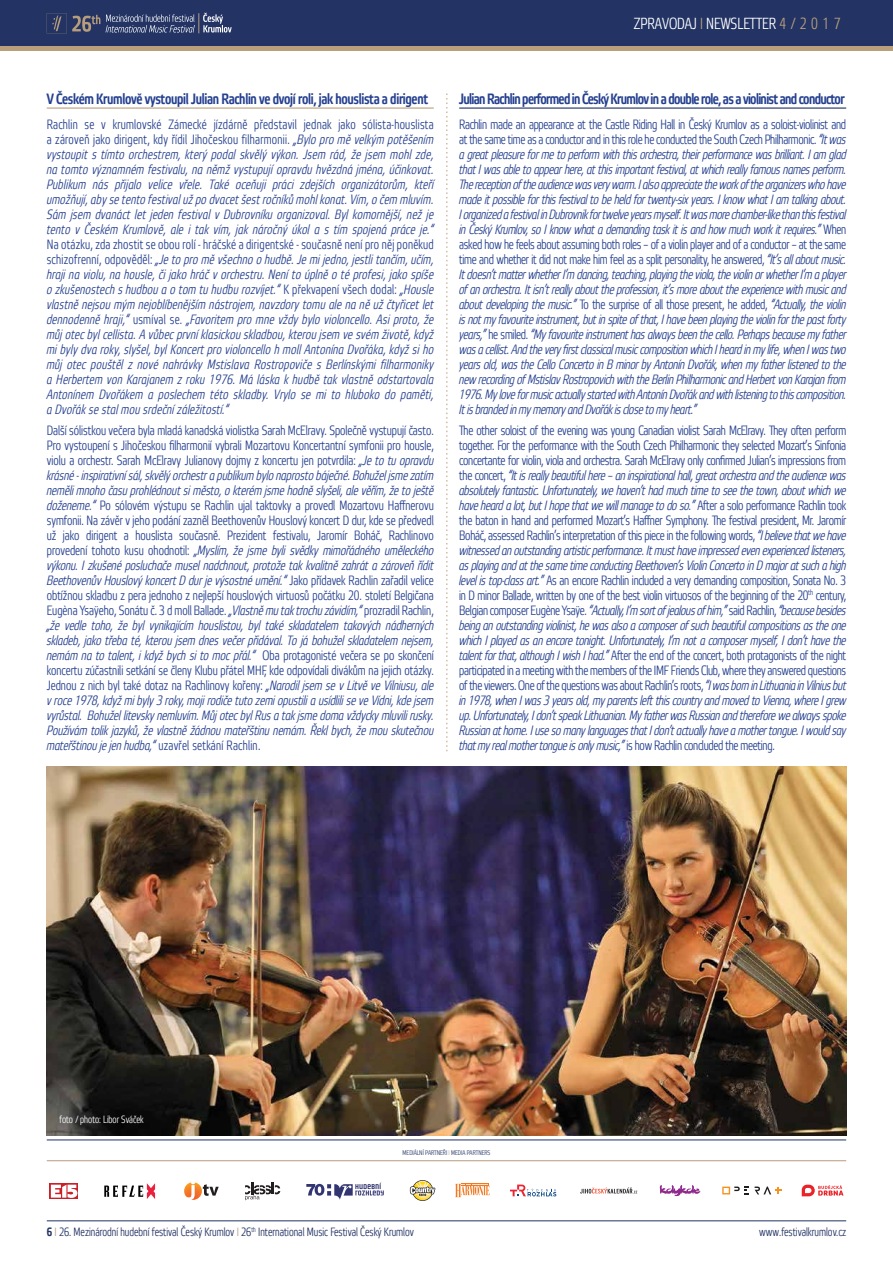
<style>
.page{position:relative;width:893px;height:1263px;background:#fff}
.page>*{position:absolute;margin:0;border:0;box-sizing:border-box;transform-origin:0 0}
.t1{font:300 16.05px "Etelka Narrow";color:#fff}
.t2{font:500 15px "Etelka Narrow";letter-spacing:-.045em;color:#25408f}
.t3{font:500 15px "Etelka Narrow";letter-spacing:-.02em;color:#25408f}
.t4{font:italic 300 13.5px/15px "Etelka Narrow";color:#25408f;text-align:justify}
.t5{font:300 12px "Etelka Narrow";color:#223264}
.t6{font:300 10.5px "Etelka Narrow";color:#fff}
.t7{font:300 6.75px "Etelka Narrow";color:#223264}
.s1{color:#b99f7c}
.s2{font-style:normal}
.s3{color:#b79c7c}
.s4{font-weight:500}
</style>
<div class="page">
<div style="left:0;top:0;width:893px;height:48px;background:#223364"></div>
<div style="left:0;top:46px;width:893px;height:5px;background:#b99f7c"></div>
<svg style="left:47px;top:13px;width:53px;height:20px"></svg>
<svg style="left:106px;top:13px;width:126px;height:20px"></svg>
<hr style="left:47px;top:1220px;width:799px;height:1px;background:#223264">
<hr style="left:47px;top:1139px;width:799px;height:1px;background:#223264">
<svg style="left:49px;top:1183px;width:29px;height:16px"></svg>
<svg style="left:51px;top:1185px;width:26px;height:13px"></svg>
<svg style="left:104px;top:1183px;width:51px;height:16px"></svg>
<svg style="left:184px;top:1182px;width:35px;height:18px"></svg>
<svg style="left:306px;top:1183px;width:78px;height:17px"></svg>
<svg style="left:245px;top:1182px;width:35px;height:18px"></svg>
<svg style="left:410px;top:1180px;width:25px;height:21px"></svg>
<svg style="left:510px;top:1184px;width:46px;height:12px"></svg>
<svg style="left:455px;top:1184px;width:35px;height:13px"></svg>
<svg style="left:580px;top:1187px;width:57px;height:6px"></svg>
<svg style="left:660px;top:1185px;width:40px;height:11px"></svg>
<svg style="left:722px;top:1186px;width:27px;height:8px"></svg>
<svg style="left:755px;top:1186px;width:26px;height:8px"></svg>
<svg style="left:802px;top:1185px;width:41px;height:11px"></svg>
<hr style="left:47px;top:1160px;width:799px;height:1px;background:#b79c7c">
<svg style="left:446px;top:94px;width:1px;height:657px"></svg>
<img style="left:47px;top:766px;width:799px;height:369px">
<hr style="left:47px;top:108px;width:387px;height:1px;background:#b99f7c">
<hr style="left:459px;top:108px;width:387px;height:1px;background:#223264">
<p class="t1" style="left:634px;top:15px;width:208px">ZPRAVODAJ <span class="s1">I</span> NEWSLETTER <span class="s1">4 / 2 0 1 7</span></p>
<p class="t3" style="left:47px;top:91px;width:383px">V Českém Krumlově vystoupil Julian Rachlin ve dvojí roli, jak houslista a dirigent</p>
<p class="t4" style="left:47px;top:118px;width:388px"><span class="s2">Rachlin se v krumlovské Zámecké jízdárně představil jednak jako sólista-houslista a zároveň jako dirigent, kdy řídil Jihočeskou filharmonii.</span> „Bylo pro mě velkým potěšením vystoupit s tímto orchestrem, který podal skvělý výkon. Jsem rád, že jsem mohl zde, na tomto významném festivalu, na němž vystupují opravdu hvězdná jména, účinkovat.<br>Publikum nás přijalo velice vřele. Také oceňuji práci zdejších organizátorům, kteří umožňují, aby se tento festival už po dvacet šest ročníků mohl konat. Vím, o čem mluvím.<br>Sám jsem dvanáct let jeden festival v Dubrovníku organizoval. Byl komornější, než je tento v Českém Krumlově, ale i tak vím, jak náročný úkol a s tím spojená práce je.“</p>
<p class="t4" style="left:47px;top:238px;width:388px"><span class="s2">Na otázku, zda zhostit se obou rolí - hráčské a dirigentské - současně není pro něj poněkud schizofrenní, odpověděl:</span> „Je to pro mě všechno o hudbě. Je mi jedno, jestli tančím, učím, hraji na violu, na housle, či jako hráč v orchestru. Není to úplně o té profesi, jako spíše o zkušenostech s hudbou a o tom tu hudbu rozvíjet.“ <span class="s2">K překvapení všech dodal:</span> „Housle vlastně nejsou mým nejoblíbenějším nástrojem, navzdory tomu ale na ně už čtyřicet let dennodenně hraji,“ <span class="s2">usmíval se.</span> „Favoritem pro mne vždy bylo violoncello. Asi proto, že můj otec byl cellista. A vůbec první klasickou skladbou, kterou jsem ve svém životě, když mi byly dva roky, slyšel, byl Koncert pro violoncello h moll Antonína Dvořáka, když si ho můj otec pouštěl z nové nahrávky Mstislava Rostropoviče s Berlínskými filharmoniky a Herbertem von Karajanem z roku 1976. Má láska k hudbě tak vlastně odstartovala Antonínem Dvořákem a poslechem této skladby. Vrylo se mi to hluboko do paměti, a Dvořák se stal mou srdeční záležitostí.“</p>
<p class="t4" style="left:47px;top:423px;width:389px"><span class="s2">Další sólistkou večera byla mladá kanadská violistka Sarah McElravy. Společně vystupují často.<br>Pro vystoupení s Jihočeskou filharmonií vybrali Mozartovu Koncertantní symfonii pro housle, violu a orchestr. Sarah McElravy Julianovy dojmy z koncertu jen potvrdila:</span> „Je to tu opravdu krásné - inspirativní sál, skvělý orchestr a publikum bylo naprosto báječné. Bohužel jsme zatím neměli mnoho času prohlédnout si město, o kterém jsme hodně slyšeli, ale věřím, že to ještě doženeme.“ <span class="s2">Po sólovém výstupu se Rachlin ujal taktovky a provedl Mozartovu Haffnerovu symfonii. Na závěr v jeho podání zazněl Beethovenův Houslový koncert D dur, kde se předvedl už jako dirigent a houslista současně. Prezident festivalu, Jaromír Boháč, Rachlinovo provedení tohoto kusu ohodnotil:</span> „Myslím, že jsme byli svědky mimořádného uměleckého výkonu. I zkušené posluchače musel nadchnout, protože tak kvalitně zahrát a zároveň řídit Beethovenův Houslový koncert D dur je výsostné umění.“ <span class="s2">Jako přídavek Rachlin zařadil velice obtížnou skladbu z pera jednoho z nejlepší houslových virtuosů počátku 20. století Belgičana Eugèna Ysaÿeho, Sonátu č. 3 d moll Ballade.</span> „Vlastně mu tak trochu závidím,“ <span class="s2">prozradil Rachlin, </span>„že vedle toho, že byl vynikajícím houslistou, byl také skladatelem takových nádherných skladeb, jako třeba té, kterou jsem dnes večer přidával. To já bohužel skladatelem nejsem, nemám na to talent, i když bych si to moc přál.“ <span class="s2">Oba protagonisté večera se po skončení koncertu zúčastnili setkání se členy Klubu přátel MHF, kde odpovídali divákům na jejich otázky.<br>Jednou z nich byl také dotaz na Rachlinovy kořeny:</span> „Narodil jsem se v Litvě ve Vilniusu, ale v roce 1978, když mi byly 3 roky, moji rodiče tuto zemi opustili a usídlili se ve Vídni, kde jsem vyrůstal. Bohužel litevsky nemluvím. Můj otec byl Rus a tak jsme doma vždycky mluvili rusky.<br>Používám tolik jazyků, že vlastně žádnou mateřštinu nemám. Řekl bych, že mou skutečnou mateřštinou je jen hudba,“ <span class="s2">uzavřel setkání Rachlin.</span></p>
<p class="t2" style="left:459px;top:91px;width:387px">Julian Rachlin performed in Český Krumlov in a double role, as a violinist and conductor</p>
<p class="t4" style="left:459px;top:118px;width:389px"><span class="s2">Rachlin made an appearance at the Castle Riding Hall in Český Krumlov as a soloist-violinist and at the same time as a conductor and in this role he conducted the South Czech Philharmonic.</span> “It was a great pleasure for me to perform with this orchestra, their performance was brilliant. I am glad that I was able to appear here, at this important festival, at which really famous names perform.<br>The reception of the audience was very warm. I also appreciate the work of the organizers who have made it possible for this festival to be held for twenty-six years. I know what I am talking about.<br>I organized a festival in Dubrovnik for twelve years myself. It was more chamber-like than this festival in Český Krumlov, so I know what a demanding task it is and how much work it requires.” <span class="s2">When asked how he feels about assuming both roles – of a violin player and of a conductor – at the same time and whether it did not make him feel as a split personality, he answered,</span> “It’s all about music.<br>It doesn’t matter whether I’m dancing, teaching, playing the viola, the violin or whether I’m a player of an orchestra. It isn’t really about the profession, it’s more about the experience with music and about developing the music.” <span class="s2">To the surprise of all those present, he added,</span> “Actually, the violin is not my favourite instrument, but in spite of that, I have been playing the violin for the past forty years,” <span class="s2">he smiled.</span> “My favourite instrument has always been the cello. Perhaps because my father was a cellist. And the very first classical music composition which I heard in my life, when I was two years old, was the Cello Concerto in B minor by Antonín Dvořák, when my father listened to the new recording of Mstislav Rostropovich with the Berlin Philharmonic and Herbert von Karajan from 1976. My love for music actually started with Antonín Dvořák and with listening to this composition.<br>It is branded in my memory and Dvořák is close to my heart.”</p>
<p class="t4" style="left:459px;top:423px;width:389px"><span class="s2">The other soloist of the evening was young Canadian violist Sarah McElravy. They often perform together. For the performance with the South Czech Philharmonic they selected Mozart’s Sinfonia concertante for violin, viola and orchestra. Sarah McElravy only confirmed Julian’s impressions from the concert,</span> “It is really beautiful here – an inspirational hall, great orchestra and the audience was absolutely fantastic. Unfortunately, we haven’t had much time to see the town, about which we have heard a lot, but I hope that we will manage to do so.” <span class="s2">After a solo performance Rachlin took the baton in hand and performed Mozart’s Haffner Symphony. The festival president, Mr. Jaromír Boháč, assessed Rachlin’s interpretation of this piece in the following words,</span> “I believe that we have witnessed an outstanding artistic performance. It must have impressed even experienced listeners, as playing and at the same time conducting Beethoven’s Violin Concerto in D major at such a high level is top-class art.” <span class="s2">As an encore Rachlin included a very demanding composition, Sonata No. 3 in D minor Ballade, written by one of the best violin virtuosos of the beginning of the 20</span><sup>th</sup> <span class="s2">century, Belgian composer Eugène Ysaÿe.</span> “Actually, I’m sort of jealous of him,” <span class="s2">said Rachlin,</span> “because besides being an outstanding violinist, he was also a composer of such beautiful compositions as the one which I played as an encore tonight. Unfortunately, I’m not a composer myself, I don’t have the talent for that, although I wish I had.” <span class="s2">After the end of the concert, both protagonists of the night participated in a meeting with the members of the IMF Friends Club, where they answered questions of the viewers. One of the questions was about Rachlin’s roots,</span> “I was born in Lithuania in Vilnius but in 1978, when I was 3 years old, my parents left this country and moved to Vienna, where I grew up. Unfortunately, I don’t speak Lithuanian. My father was Russian and therefore we always spoke Russian at home. I use so many languages that I don’t actually have a mother tongue. I would say that my real mother tongue is only music,” <span class="s2">is how Rachlin concluded the meeting.</span></p>
<p class="t6" style="left:60px;top:1113px;width:86px">foto / photo: Libor Sváček</p>
<p class="t7" style="left:403px;top:1149px;width:89px">MEDIÁLNÍ PARTNEŘI <span class="s3">I</span> MEDIA PARTNERS</p>
<p class="t5" style="left:47px;top:1225px;width:369px"><span class="s4">6</span> <span class="s3">I</span> 26. Mezinárodní hudební festival Český Krumlov <span class="s3">I</span> 26<sup>th</sup> International Music Festival Český Krumlov</p>
<p class="t5" style="left:759px;top:1225px;width:88px">www.festivalkrumlov.cz</p>
</div>
